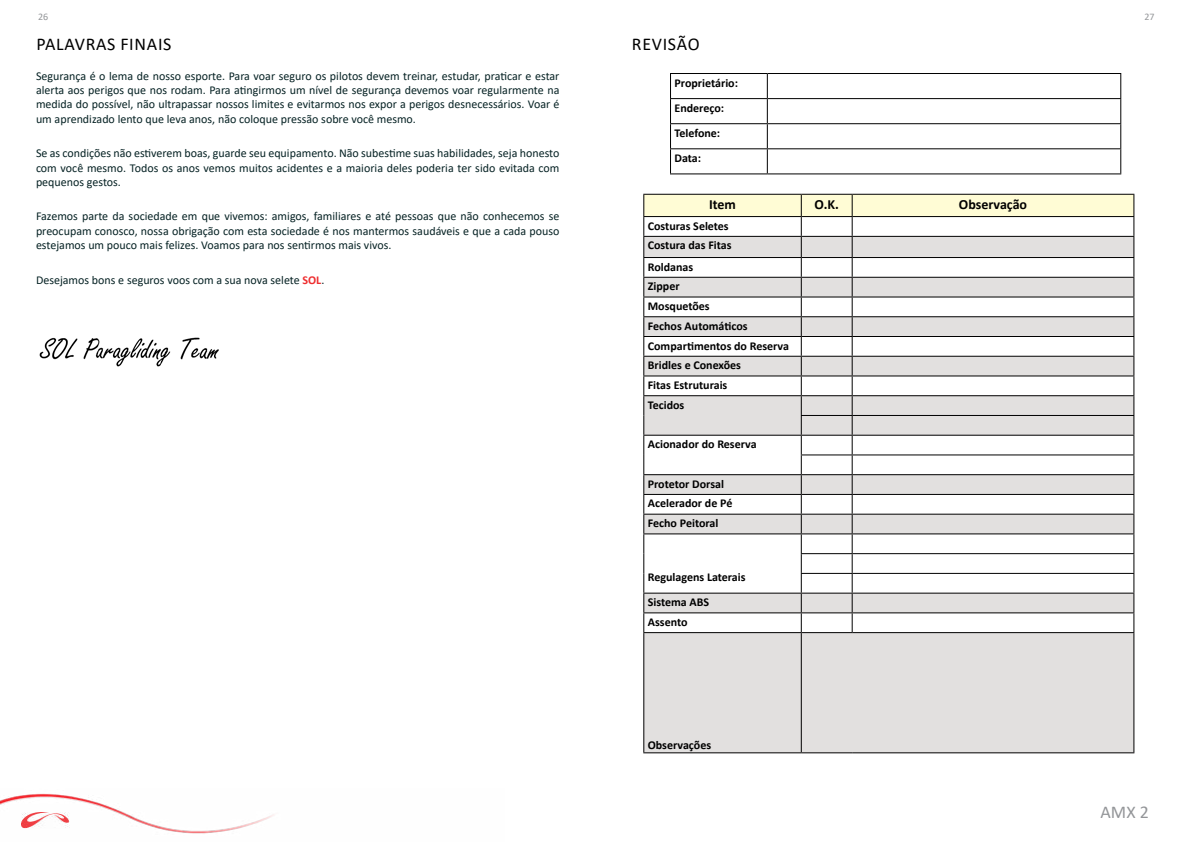
<style>
.page{position:relative;width:1191px;height:842px;background:#fff}
.page>*{position:absolute;margin:0;border:0;box-sizing:border-box;transform-origin:0 0}
.t1{font:18px "Calibri";letter-spacing:.04em;color:#000}
.t2{font:18px "Calibri";color:#939598}
.t3{font:700 14px "Calibri";color:#000}
.t4{font:12px/14.4px "Calibri";color:#062224;text-align:justify}
.t5{font:700 12px/19.7px "Calibri";color:#000}
.t6{font:10px "Calibri";color:#939598}
.s1{font-weight:700;color:#ee2d2f}
</style>
<div class="page">
<img style="left:0;top:793px;width:274px;height:41px">
<img style="left:21px;top:812px;width:48px;height:16px">
<img style="left:39px;top:337px;width:180px;height:30px">
<hr style="left:670px;top:73px;width:97px;height:1px;background:#000">
<hr style="left:767px;top:73px;width:354px;height:1px;background:#000">
<hr style="left:670px;top:98px;width:97px;height:1px;background:#000">
<hr style="left:767px;top:98px;width:354px;height:1px;background:#000">
<hr style="left:670px;top:123px;width:97px;height:1px;background:#000">
<hr style="left:767px;top:123px;width:354px;height:1px;background:#000">
<hr style="left:670px;top:148px;width:97px;height:1px;background:#000">
<svg style="left:670px;top:74px;width:1px;height:99px"></svg>
<hr style="left:767px;top:148px;width:354px;height:1px;background:#000">
<svg style="left:767px;top:74px;width:1px;height:99px"></svg>
<svg style="left:1120px;top:74px;width:1px;height:99px"></svg>
<hr style="left:670px;top:173px;width:97px;height:1px;background:#000">
<hr style="left:767px;top:173px;width:354px;height:1px;background:#000">
<div style="left:644px;top:633px;width:489px;height:119px;background:#e2e0df"></div>
<svg style="left:643px;top:194px;width:491px;height:438px"></svg>
<hr style="left:643px;top:632px;width:158px;height:1px;background:#000">
<hr style="left:643px;top:633px;width:1px;height:119px;background:#000">
<hr style="left:801px;top:632px;width:51px;height:1px;background:#000">
<hr style="left:800px;top:633px;width:2px;height:119px;background:#000">
<hr style="left:852px;top:632px;width:282px;height:1px;background:#000">
<hr style="left:1133px;top:633px;width:1px;height:119px;background:#000">
<hr style="left:643px;top:752px;width:158px;height:1px;background:#000">
<hr style="left:801px;top:752px;width:51px;height:1px;background:#000">
<hr style="left:852px;top:752px;width:282px;height:1px;background:#000">
<p class="t6" style="left:38px;top:9px;width:12px">26</p>
<p class="t6" style="left:1144px;top:9px;width:12px">27</p>
<h1 class="t1" style="left:36px;top:31px;width:137px">PALAVRAS FINAIS</h1>
<p class="t4" style="left:36px;top:68px;width:525px">Segurança é o lema de nosso esporte. Para voar seguro os pilotos devem treinar, estudar, praticar e estar alerta aos perigos que nos rodam. Para atingirmos um nível de segurança devemos voar regularmente na medida do possível, não ultrapassar nossos limites e evitarmos nos expor a perigos desnecessários. Voar é um aprendizado lento que leva anos, não coloque pressão sobre você mesmo.</p>
<p class="t4" style="left:36px;top:146px;width:525px">Se as condições não estiverem boas, guarde seu equipamento. Não subestime suas habilidades, seja honesto com você mesmo. Todos os anos vemos muitos acidentes e a maioria deles poderia ter sido evitada com pequenos gestos.</p>
<p class="t4" style="left:36px;top:209px;width:525px">Fazemos parte da sociedade em que vivemos: amigos, familiares e até pessoas que não conhecemos se preocupam conosco, nossa obrigação com esta sociedade é nos mantermos saudáveis e que a cada pouso estejamos um pouco mais felizes. Voamos para nos sentirmos mais vivos.</p>
<p class="t4" style="left:36px;top:272px;width:290px">Desejamos bons e seguros voos com a sua nova selete <span class="s1">SOL</span>.</p>
<h1 class="t1" style="left:632px;top:31px;width:69px">REVISÃO</h1>
<p class="t5" style="left:674px;top:70px;width:65px;line-height:25.1px">Proprietário:<br>Endereço:<br>Telefone:<br>Data:</p>
<p class="t3" style="left:709px;top:194px;width:28px">Item</p>
<p class="t3" style="left:814px;top:194px;width:26px">O.K.</p>
<p class="t3" style="left:959px;top:194px;width:70px">Observação</p>
<p class="t5" style="left:648px;top:215px;width:85px">Costuras Seletes<br>Costura das Fitas</p>
<p class="t5" style="left:648px;top:257px;width:143px">Roldanas<br>Zipper<br>Mosquetões<br>Fechos Automáticos<br>Compartimentos do Reserva<br>Bridles e Conexões<br>Fitas Estruturais<br>Tecidos</p>
<p class="t5" style="left:648px;top:434px;width:110px">Acionador do Reserva</p>
<p class="t5" style="left:648px;top:474px;width:86px">Protetor Dorsal<br>Acelerador de Pé<br>Fecho Peitoral</p>
<p class="t5" style="left:648px;top:565px;width:99px;line-height:24.8px">Regulagens Laterais<br>Sistema ABS</p>
<p class="t5" style="left:648px;top:612px;width:41px">Assento</p>
<p class="t5" style="left:648px;top:735px;width:65px">Observações</p>
<h1 class="t2" style="left:1100px;top:799px;width:50px">AMX 2</h1>
</div>
